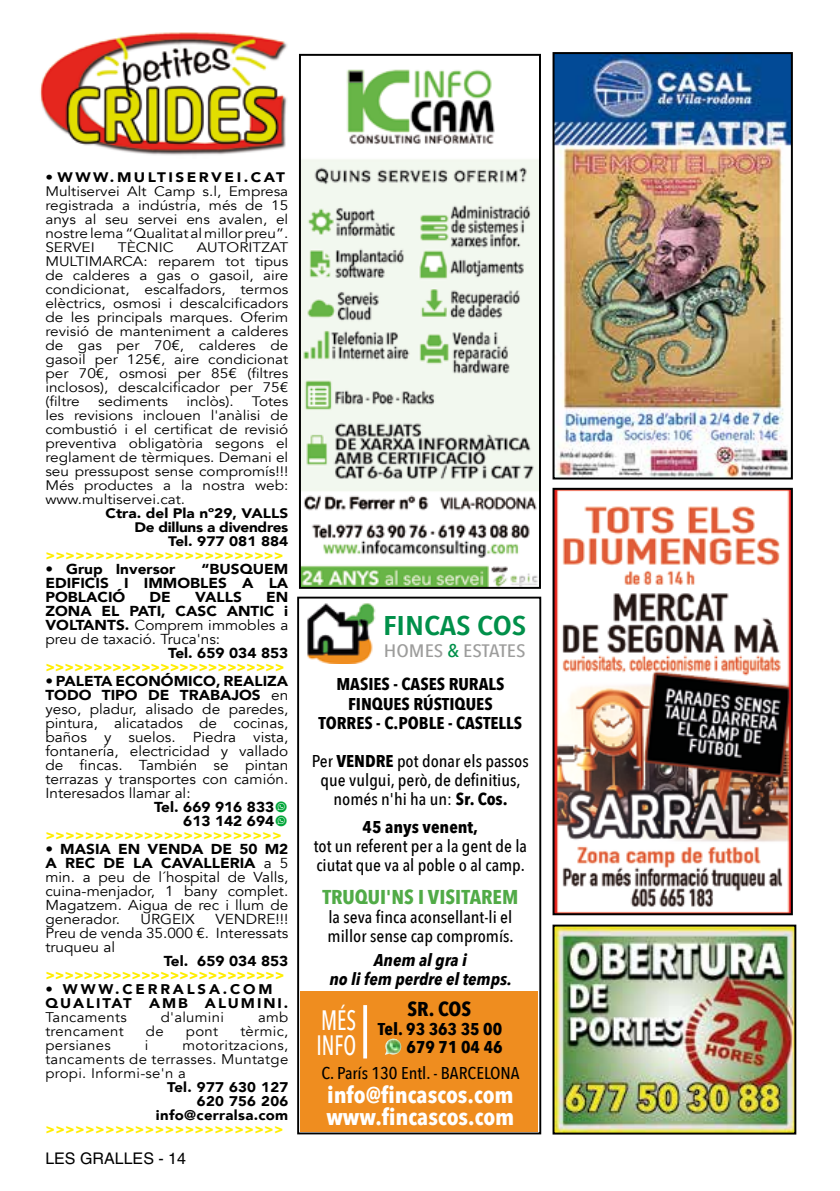
<style>
.page{position:relative;width:840px;height:1191px;background:#fff}
.page>*{position:absolute;margin:0;border:0;box-sizing:border-box;transform-origin:0 0}
.t1{font:500 28px/24.8px "Avenir Next Condensed";color:#fff;scale:.79 1}
.t2{font:600 27px "Avenir Next Condensed";color:#00904a;scale:1.2 1}
.t3{font:700 22.8px/22px "Avenir Next Condensed";color:#fff;scale:1.05 1}
.t4{font:700 20px "Avenir Next Condensed";color:#51ab47;scale:1.05 1}
.t5{font:700 20px "Avenir Next Condensed";color:#000;scale:1.05 1}
.t6{font:500 18px "Avenir Next Condensed";color:#9d9d9c;scale:1.2 1}
.t7{font:500 17px/19px "Avenir Next Condensed";color:#000;scale:1.05 1}
.t8{font:700 17px/19.8px "Avenir Next Condensed";color:#000;text-align:center;scale:1.05 1}
.t9{font:italic 700 17px/19px "Avenir Next Condensed";color:#000;text-align:center;scale:1.05 1}
.t10{font:16px "Helvetica";color:#000}
.t11{font:900 14.6px "Avenir";color:#ffed00}
.t12{font:14.4px/14px "Avenir";color:#000;text-align:justify;scale:1.07 1}
.t13{font:900 14.4px/14px "Avenir";color:#000;text-align:justify;scale:1.07 1}
.t14{font:14px/14px "Avenir";letter-spacing:.02em;color:#000;text-align:justify;scale:1.07 1}
.t15{font:900 14px/14px "Avenir";letter-spacing:.03em;color:#000;text-align:right;scale:1.07 1}
.t16{font:900 14px/14px "Avenir";letter-spacing:.13em;color:#000;scale:1.07 1}
.t17{font:900 14px "Avenir";color:#ffed00;scale:1.05 1}
.t18{font:900 14px "Avenir";color:#ffed00}
.t19{font:13.8px/14px "Avenir";color:#000;text-align:justify;scale:1.11 1}
.t20{font:900 13.8px/14px "Avenir";color:#000;text-align:right;scale:1.11 1}
.t21{font:900 13.8px "Avenir";color:#ffed00;scale:1.08 1}
.t22{font:900 13.8px "Avenir";letter-spacing:.16em;color:#000;scale:1.11 1}
.s1{font-weight:900}
.s2{font-weight:400}
.s3{font-family:"Social Circles";font-weight:400;font-size:20px;color:#00a538}
.s4{color:#00904a}
.s5{font-weight:700}
</style>
<div class="page">
<img style="left:40px;top:32px;width:247px;height:123px">
<div style="left:297px;top:596px;width:244px;height:538px;border:2px solid #000"></div>
<img style="left:307px;top:603px;width:69px;height:60px">
<div style="left:300px;top:991px;width:237px;height:140px;background:#ef8d1f"></div>
<svg style="left:363px;top:1005px;width:4px;height:53px"></svg>
<img style="left:385px;top:1038px;width:16px;height:17px">
<img style="left:302px;top:69px;width:235px;height:517px">
<div style="left:299px;top:54px;width:241px;height:535px;border:2px solid #000"></div>
<img style="left:555px;top:491px;width:234px;height:421px">
<div style="left:552px;top:488px;width:240px;height:427px;border:2px solid #000"></div>
<img style="left:555px;top:55px;width:234px;height:421px">
<div style="left:552px;top:52px;width:240px;height:427px;border:2px solid #000"></div>
<img style="left:555px;top:927px;width:237px;height:204px">
<div style="left:552px;top:924px;width:243px;height:210px;border:2px solid #000"></div>
<p class="t22" style="left:45px;top:165px;width:217px">• WWW.MULTISERVEI.CAT</p>
<p class="t19" style="left:45px;top:184px;width:220px">Multiservei Alt Camp s.l, Empresa registrada a indústria, més de 15 anys al seu servei ens avalen, el nostre lema “Qualitat al millor preu”.<br>SERVEI</p>
<p class="t19" style="left:118px;top:240px;width:52px">TÈCNIC</p>
<p class="t19" style="left:45px;top:240px;width:220px;text-indent:151px">AUTORITZAT MULTIMARCA: reparem tot tipus de calderes a gas o gasoil, aire condicionat, escalfadors, termos elèctrics, osmosi i descalcificadors de les principals marques. Oferim revisió de manteniment a calderes de gas per 70€, calderes de gasoil per 125€, aire condicionat per 70€, osmosi per 85€ (filtres inclosos), descalcificador per 75€ (filtre</p>
<p class="t19" style="left:98px;top:394px;width:65px">sediments</p>
<p class="t19" style="left:186px;top:394px;width:44px">inclòs).</p>
<p class="t19" style="left:45px;top:394px;width:220px;text-indent:206px">Totes les revisions inclouen l'anàlisi de combustió i el certificat de revisió preventiva obligatòria segons el reglament de tèrmiques. Demani el seu pressupost sense compromís!!!<br>Més productes a la nostra web: www.multiservei.cat.</p>
<p class="t20" style="left:105px;top:506px;width:166px">Ctra. del Pla nº29, VALLS<br>De dilluns a divendres<br>Tel. 977 081 884</p>
<p class="t21" style="left:45px;top:543px;width:222px">&gt;&gt;&gt;&gt;&gt;&gt;&gt;&gt;&gt;&gt;&gt;&gt;&gt;&gt;&gt;&gt;&gt;&gt;&gt;&gt;&gt;&gt;&gt;&gt;</p>
<p class="t13" style="left:45px;top:561px;width:123px">• Grup Inversor</p>
<p class="t13" style="left:45px;top:561px;width:228px;text-indent:156px">“BUSQUEM EDIFICIS I IMMOBLES A LA POBLACIÓ</p>
<p class="t13" style="left:149px;top:589px;width:21px">DE</p>
<p class="t13" style="left:195px;top:589px;width:45px">VALLS</p>
<p class="t12" style="left:45px;top:590px;width:228px;text-indent:220px"><span class="s1">EN ZONA EL PATI, CASC ANTIC i VOLTANTS.</span> Comprem immobles a preu de taxació. Truca'ns:</p>
<p class="t13" style="left:168px;top:645px;width:114px">Tel. 659 034 853</p>
<p class="t11" style="left:45px;top:654px;width:241px">&gt;&gt;&gt;&gt;&gt;&gt;&gt;&gt;&gt;&gt;&gt;&gt;&gt;&gt;&gt;&gt;&gt;&gt;&gt;&gt;&gt;&gt;&gt;&gt;&gt;</p>
<p class="t13" style="left:45px;top:673px;width:228px">• PALETA ECONÓMICO, REALIZA</p>
<p class="t13" style="left:45px;top:687px;width:228px">TODO TIPO DE TRABAJOS <span class="s2">en</span></p>
<p class="t12" style="left:45px;top:702px;width:228px">yeso, pladur, alisado de paredes,</p>
<p class="t12" style="left:45px;top:716px;width:228px">pintura, alicatados de cocinas,</p>
<p class="t12" style="left:45px;top:730px;width:228px">baños y suelos. Piedra vista,</p>
<p class="t12" style="left:45px;top:744px;width:228px">fontanería, electricidad y vallado</p>
<p class="t12" style="left:45px;top:758px;width:228px">de fincas. También se pintan</p>
<p class="t12" style="left:45px;top:772px;width:228px">terrazas y transportes con camión.</p>
<p class="t12" style="left:45px;top:786px;width:137px">Interesados llamar al:</p>
<p class="t13" style="left:154px;top:799px;width:127px">Tel. 669 916 833<span class="s3">w</span></p>
<p class="t13" style="left:183px;top:813px;width:100px">613 142 694<span class="s3">w</span></p>
<p class="t17" style="left:45px;top:823px;width:227px">&gt;&gt;&gt;&gt;&gt;&gt;&gt;&gt;&gt;&gt;&gt;&gt;&gt;&gt;&gt;&gt;&gt;&gt;&gt;&gt;&gt;&gt;&gt;&gt;</p>
<p class="t12" style="left:45px;top:842px;width:228px"><span class="s1">• MASIA EN VENDA DE 50 M2<br>A REC DE LA CAVALLERIA</span> a 5 min. a peu de l´hospital de Valls, cuina-menjador, 1 bany complet.<br>Magatzem. Aigua de rec i llum de generador.</p>
<p class="t12" style="left:140px;top:912px;width:52px">URGEIX</p>
<p class="t12" style="left:45px;top:912px;width:228px;text-indent:170px">VENDRE!!!<br>Preu de venda 35.000 €. Interessats truqueu al</p>
<p class="t13" style="left:164px;top:953px;width:118px">Tel. 659 034 853</p>
<p class="t11" style="left:45px;top:962px;width:241px">&gt;&gt;&gt;&gt;&gt;&gt;&gt;&gt;&gt;&gt;&gt;&gt;&gt;&gt;&gt;&gt;&gt;&gt;&gt;&gt;&gt;&gt;&gt;&gt;&gt;</p>
<p class="t16" style="left:45px;top:982px;width:228px">• WWW.CERRALSA.COM<br>QUALITAT AMB ALUMINI.</p>
<p class="t14" style="left:45px;top:1010px;width:77px">Tancaments</p>
<p class="t14" style="left:161px;top:1010px;width:61px">d'alumini</p>
<p class="t14" style="left:258px;top:1010px;width:30px">amb</p>
<p class="t14" style="left:45px;top:1024px;width:75px">trencament</p>
<p class="t14" style="left:146px;top:1024px;width:18px">de</p>
<p class="t14" style="left:186px;top:1024px;width:32px">pont</p>
<p class="t14" style="left:240px;top:1024px;width:46px">tèrmic,</p>
<p class="t14" style="left:45px;top:1038px;width:63px">persianes</p>
<p class="t14" style="left:145px;top:1038px;width:5px">i</p>
<p class="t14" style="left:45px;top:1038px;width:228px;text-indent:137px">motoritzacions, tancaments de terrasses. Muntatge propi. Informi-se'n a</p>
<p class="t15" style="left:156px;top:1080px;width:125px">Tel. 977 630 127<br>620 756 206 info@cerralsa.com</p>
<p class="t18" style="left:45px;top:1117px;width:239px">&gt;&gt;&gt;&gt;&gt;&gt;&gt;&gt;&gt;&gt;&gt;&gt;&gt;&gt;&gt;&gt;&gt;&gt;&gt;&gt;&gt;&gt;&gt;&gt;</p>
<p class="t10" style="left:45px;top:1149px;width:142px">LES GRALLES - 14</p>
<h2 class="t2" style="left:383px;top:602px;width:121px">FINCAS COS</h2>
<h3 class="t6" style="left:383px;top:639px;width:120px">HOMES <span class="s4">&amp;</span> ESTATES</h3>
<p class="t8" style="left:318px;top:673px;width:195px">MASIES - CASES RURALS<br>FINQUES RÚSTIQUES<br>TORRES - C.POBLE - CASTELLS</p>
<p class="t7" style="left:312px;top:751px;width:208px;text-align:center">Per <span class="s5">VENDRE</span> pot donar els passos que vulgui, però, de definitius, només n'hi ha un: <span class="s5">Sr. Cos.</span></p>
<p class="t8" style="left:362px;top:817px;width:111px">45 anys venent,</p>
<p class="t7" style="left:313px;top:837px;width:204px">tot un referent per a la gent de la ciutat que va al poble o al camp.</p>
<h3 class="t4" style="left:322px;top:884px;width:188px">TRUQUI'NS I VISITAREM</h3>
<p class="t7" style="left:327px;top:907px;width:178px">la seva finca aconsellant-li el millor sense cap compromís.</p>
<p class="t9" style="left:329px;top:950px;width:175px">Anem al gra i<br>no li fem perdre el temps.</p>
<h3 class="t5" style="left:407px;top:996px;width:62px">SR. COS</h3>
<p class="t8" style="left:377px;top:1019px;width:120px;line-height:18px;text-align:right">Tel. 93 363 35 00<br>679 71 04 46</p>
<p class="t7" style="left:321px;top:1063px;width:190px">C. París 130 Entl. - BARCELONA</p>
<h3 class="t3" style="left:326px;top:1084px;width:180px">info@fincascos.com www.fincascos.com</h3>
<h1 class="t1" style="left:316px;top:1007px;width:52px">MÉS<br>INFO</h1>
</div>
